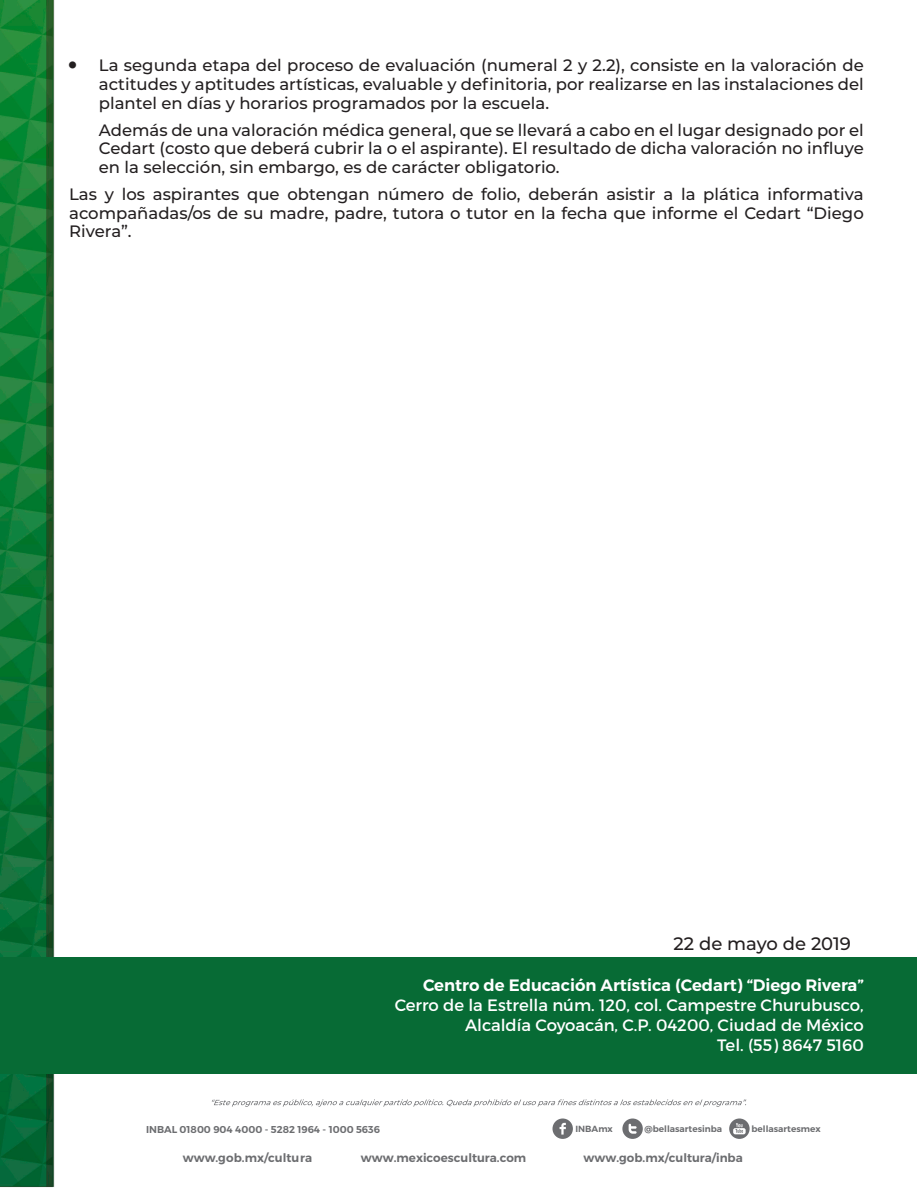
<style>
.page{position:relative;width:918px;height:1188px;background:#fff}
.page>*{position:absolute;margin:0;border:0;box-sizing:border-box;transform-origin:0 0}
.t1{font:500 18px "Montserrat";color:#231f20}
.t2{font:18px "Soberana Sans";color:#231f20}
.t3{font:500 16.5px/18.6px "Montserrat";color:#231f20;text-align:justify}
.t4{font:16.5px "Montserrat";color:#fff}
.t5{font:600 16.5px "Montserrat";color:#fff}
.t6{font:600 11.85px "Montserrat";color:#6c6d70}
.t7{font:600 10.05px "Montserrat";color:#6c6d70}
.t8{font:600 8.85px "Montserrat";color:#6c6d70}
</style>
<div class="page">
<img style="left:0;top:0;width:917px;height:1188px">
<svg style="left:553px;top:1119px;width:20px;height:20px"></svg>
<svg style="left:622px;top:1119px;width:21px;height:20px"></svg>
<svg style="left:729px;top:1119px;width:21px;height:20px"></svg>
<svg style="left:212px;top:1099px;width:534px;height:8px"></svg>
<div style="left:0;top:958px;width:917px;height:116px;background:#076b35"></div>
<p class="t3" style="left:99px;top:55px;width:767px;text-indent:-30px">■ La segunda etapa del proceso de evaluación (numeral 2 y 2.2), consiste en la valoración de actitudes y aptitudes artísticas, evaluable y definitoria, por realizarse en las instalaciones del plantel en días y horarios programados por la escuela.</p>
<p class="t3" style="left:99px;top:120px;width:766px">Además de una valoración médica general, que se llevará a cabo en el lugar designado por el Cedart (costo que deberá cubrir la o el aspirante). El resultado de dicha valoración no influye en la selección, sin embargo, es de carácter obligatorio.</p>
<p class="t3" style="left:69px;top:184px;width:796px">Las y los aspirantes que obtengan número de folio, deberán asistir a la plática informativa acompañadas/os de su madre, padre, tutora o tutor en la fecha que informe el Cedart “Diego Rivera”.</p>
<p class="t1" style="left:674px;top:931px;width:179px">22 de mayo de 2019</p>
<p class="t5" style="left:423px;top:975px;width:442px">Centro de Educación Artística (Cedart) “Diego Rivera”</p>
<p class="t4" style="left:395px;top:995px;width:471px">Cerro de la Estrella núm. 120, col. Campestre Churubusco,</p>
<p class="t4" style="left:465px;top:1015px;width:400px">Alcaldía Coyoacán, C.P. 04200, Ciudad de México</p>
<p class="t4" style="left:717px;top:1035px;width:148px">Tel. (55) 8647 5160</p>
<p class="t7" style="left:146px;top:1123px;width:235px">INBAL 01800 904 4000 - 5282 1964 - 1000 5636</p>
<p class="t8" style="left:575px;top:1123px;width:39px">INBAmx</p>
<p class="t8" style="left:645px;top:1123px;width:79px">@bellasartesinba</p>
<p class="t8" style="left:752px;top:1123px;width:71px">bellasartesmex</p>
<p class="t6" style="left:183px;top:1151px;width:131px">www.gob.mx/cultura</p>
<p class="t6" style="left:361px;top:1151px;width:167px">www.mexicoescultura.com</p>
<p class="t6" style="left:584px;top:1151px;width:161px">www.gob.mx/cultura/inba</p>
<p class="t2" style="left:446px;top:1144px;width:13px">2</p>
</div>
